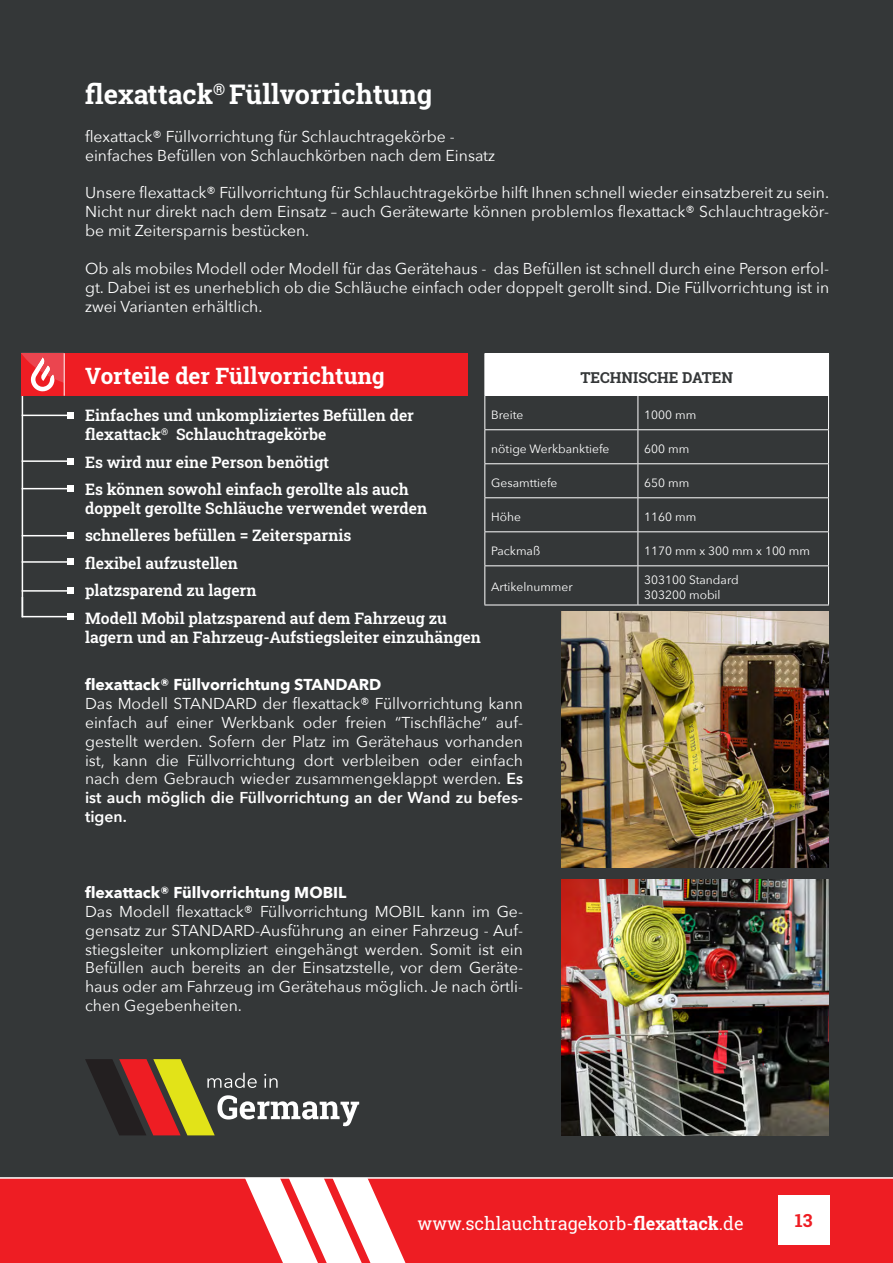
<style>
.page{position:relative;width:893px;height:1263px;background:#fff}
.page>*{position:absolute;margin:0;border:0;box-sizing:border-box;transform-origin:0 0}
.t1{font:700 27px "Roboto Slab";color:#fff}
.t2{font:700 22.5px "Roboto Slab";color:#fff}
.t3{font:18px "Roboto Slab";color:#fff}
.t4{font:700 18px "Roboto Slab";color:#ee1d23}
.t5{font:15.75px/18.9px "Avenir Next";color:#fff;text-align:justify}
.t6{font:600 15.75px/27.5px "Roboto Slab";color:#fff}
.t7{font:700 15.75px "Avenir Next";color:#fff}
.t8{font:700 15px "Roboto Slab";color:#343738}
.t9{font:12px/14.4px "Avenir Next";color:#fff}
.s1{font-weight:600}
.s2{font-weight:700}
</style>
<div class="page">
<div style="left:0;top:0;width:893px;height:1178px;background:#343738"></div>
<div style="left:485px;top:354px;width:343px;height:42px;background:#fff"></div>
<hr style="left:638px;top:396px;width:1px;height:33px;background:#fff">
<hr style="left:484px;top:429px;width:154px;height:1px;background:#fff">
<hr style="left:638px;top:429px;width:191px;height:1px;background:#fff">
<hr style="left:638px;top:430px;width:1px;height:33px;background:#fff">
<hr style="left:484px;top:463px;width:154px;height:1px;background:#fff">
<hr style="left:638px;top:463px;width:191px;height:1px;background:#fff">
<hr style="left:638px;top:464px;width:1px;height:33px;background:#fff">
<hr style="left:484px;top:497px;width:154px;height:1px;background:#fff">
<hr style="left:638px;top:497px;width:191px;height:1px;background:#fff">
<hr style="left:638px;top:498px;width:1px;height:33px;background:#fff">
<hr style="left:484px;top:531px;width:154px;height:1px;background:#fff">
<hr style="left:638px;top:531px;width:191px;height:1px;background:#fff">
<hr style="left:638px;top:532px;width:1px;height:33px;background:#fff">
<hr style="left:484px;top:565px;width:154px;height:1px;background:#fff">
<hr style="left:638px;top:565px;width:191px;height:1px;background:#fff">
<hr style="left:638px;top:566px;width:1px;height:39px;background:#fff">
<hr style="left:484px;top:353px;width:154px;height:1px;background:#fff">
<hr style="left:484px;top:354px;width:1px;height:42px;background:#fff">
<hr style="left:638px;top:353px;width:191px;height:1px;background:#fff">
<hr style="left:828px;top:354px;width:1px;height:42px;background:#fff">
<hr style="left:484px;top:396px;width:1px;height:33px;background:#fff">
<hr style="left:828px;top:396px;width:1px;height:33px;background:#fff">
<hr style="left:484px;top:430px;width:1px;height:33px;background:#fff">
<hr style="left:828px;top:430px;width:1px;height:33px;background:#fff">
<hr style="left:484px;top:464px;width:1px;height:33px;background:#fff">
<hr style="left:828px;top:464px;width:1px;height:33px;background:#fff">
<hr style="left:484px;top:498px;width:1px;height:33px;background:#fff">
<hr style="left:828px;top:498px;width:1px;height:33px;background:#fff">
<hr style="left:484px;top:532px;width:1px;height:33px;background:#fff">
<hr style="left:828px;top:532px;width:1px;height:33px;background:#fff">
<hr style="left:484px;top:566px;width:1px;height:39px;background:#fff">
<hr style="left:828px;top:566px;width:1px;height:39px;background:#fff">
<hr style="left:484px;top:605px;width:154px;height:1px;background:#fff">
<hr style="left:638px;top:605px;width:191px;height:1px;background:#fff">
<hr style="left:22px;top:415px;width:48px;height:1px;background:#fff">
<svg style="left:67px;top:412px;width:6px;height:6px"></svg>
<hr style="left:22px;top:396px;width:1px;height:221px;background:#fff">
<hr style="left:22px;top:460px;width:48px;height:2px;background:#fff">
<svg style="left:67px;top:458px;width:6px;height:6px"></svg>
<hr style="left:22px;top:488px;width:48px;height:1px;background:#fff">
<svg style="left:67px;top:486px;width:6px;height:6px"></svg>
<hr style="left:22px;top:535px;width:48px;height:1px;background:#fff">
<svg style="left:67px;top:533px;width:6px;height:6px"></svg>
<hr style="left:22px;top:561px;width:48px;height:2px;background:#fff">
<svg style="left:67px;top:559px;width:6px;height:6px"></svg>
<hr style="left:22px;top:590px;width:48px;height:2px;background:#fff">
<svg style="left:67px;top:588px;width:6px;height:6px"></svg>
<hr style="left:22px;top:616px;width:48px;height:1px;background:#fff">
<svg style="left:67px;top:614px;width:6px;height:6px"></svg>
<div style="left:21px;top:353px;width:447px;height:43px;background:#ee1d23"></div>
<svg style="left:21px;top:353px;width:43px;height:43px"></svg>
<hr style="left:64px;top:353px;width:1px;height:43px;background:#fff">
<img style="left:561px;top:611px;width:268px;height:256px">
<img style="left:561px;top:879px;width:268px;height:257px">
<svg style="left:85px;top:1059px;width:274px;height:76px"></svg>
<div style="left:0;top:1177px;width:893px;height:86px;background:#ee1d23"></div>
<div style="left:778px;top:1195px;width:51px;height:50px;background:#fff"></div>
<svg style="left:245px;top:1178px;width:166px;height:85px"></svg>
<h1 class="t1" style="left:85px;top:76px;width:349px">flexattack<sup>®</sup> Füllvorrichtung</h1>
<p class="t5" style="left:85px;top:126px;width:412px">flexattack® Füllvorrichtung für Schlauchtragekörbe - einfaches Befüllen von Schlauchkörben nach dem Einsatz</p>
<p class="t5" style="left:85px;top:183px;width:746px">Unsere flexattack® Füllvorrichtung für Schlauchtragekörbe hilft Ihnen schnell wieder einsatzbereit zu sein.<br>Nicht nur direkt nach dem Einsatz – auch Gerätewarte können problemlos flexattack® Schlauchtragekör&shy;be mit Zeitersparnis bestücken.</p>
<p class="t5" style="left:85px;top:258px;width:746px">Ob als mobiles Modell oder Modell für das Gerätehaus - das Befüllen ist schnell durch eine Person erfol&shy;gt. Dabei ist es unerheblich ob die Schläuche einfach oder doppelt gerollt sind. Die Füllvorrichtung ist in zwei Varianten erhältlich.</p>
<h2 class="t2" style="left:85px;top:361px;width:301px">Vorteile der Füllvorrichtung</h2>
<p class="t6" style="left:85px;top:406px;width:331px;line-height:18.9px">Einfaches und unkompliziertes Befüllen der flexattack<sup>®</sup> Schlauchtragekörbe</p>
<p class="t6" style="left:85px;top:448px;width:325px">Es wird nur eine Person benötigt<br>Es können sowohl einfach gerollte als auch</p>
<p class="t6" style="left:85px;top:494px;width:363px">doppelt gerollte Schläuche verwendet werden schnelleres befüllen = Zeitersparnis<br>flexibel aufzustellen<br>platzsparend zu lagern<br>Modell Mobil platzsparend auf dem Fahrzeug zu</p>
<p class="t6" style="left:85px;top:623px;width:397px">lagern und an Fahrzeug-Aufstiegsleiter einzuhängen</p>
<p class="t8" style="left:580px;top:367px;width:154px">TECHNISCHE DATEN</p>
<p class="t9" style="left:491px;top:407px;width:34px">Breite</p>
<p class="t9" style="left:644px;top:407px;width:54px">1000 mm</p>
<p class="t9" style="left:491px;top:441px;width:120px">nötige Werkbanktiefe</p>
<p class="t9" style="left:644px;top:441px;width:47px">600 mm</p>
<p class="t9" style="left:491px;top:475px;width:68px">Gesamttiefe</p>
<p class="t9" style="left:644px;top:475px;width:47px">650 mm</p>
<p class="t9" style="left:491px;top:509px;width:31px">Höhe</p>
<p class="t9" style="left:644px;top:509px;width:54px">1160 mm</p>
<p class="t9" style="left:491px;top:543px;width:50px">Packmaß</p>
<p class="t9" style="left:644px;top:543px;width:167px">1170 mm x 300 mm x 100 mm</p>
<p class="t9" style="left:491px;top:579px;width:83px">Artikelnummer</p>
<p class="t9" style="left:644px;top:572px;width:96px">303100 Standard<br>303200 mobil</p>
<p class="t7" style="left:85px;top:671px;width:298px">flexattack® Füllvorrichtung STANDARD</p>
<p class="t5" style="left:85px;top:693px;width:439px">Das Modell STANDARD der flexattack® Füllvorrichtung kann einfach auf einer Werkbank oder freien “Tischfläche” auf&shy;gestellt werden. Sofern der Platz im Gerätehaus vorhanden ist, kann die Füllvorrichtung dort verbleiben oder einfach nach dem Gebrauch wieder zusammengeklappt werden. <span class="s1">Es ist auch möglich die Füllvorrichtung an der Wand zu befes&shy;tigen.</span></p>
<p class="t7" style="left:85px;top:879px;width:263px">flexattack® Füllvorrichtung MOBIL</p>
<p class="t5" style="left:85px;top:901px;width:439px">Das Modell flexattack® Füllvorrichtung MOBIL kann im Ge&shy;gensatz zur STANDARD-Ausführung an einer Fahrzeug - Auf&shy;stiegsleiter unkompliziert eingehängt werden. Somit ist ein Befüllen auch bereits an der Einsatzstelle, vor dem Geräte&shy;haus oder am Fahrzeug im Gerätehaus möglich. Je nach örtli&shy;chen Gegebenheiten.</p>
<p class="t3" style="left:417px;top:1211px;width:328px">www.schlauchtragekorb-<span class="s2">flexattack</span>.de</p>
<p class="t4" style="left:795px;top:1208px;width:19px">13</p>
</div>
